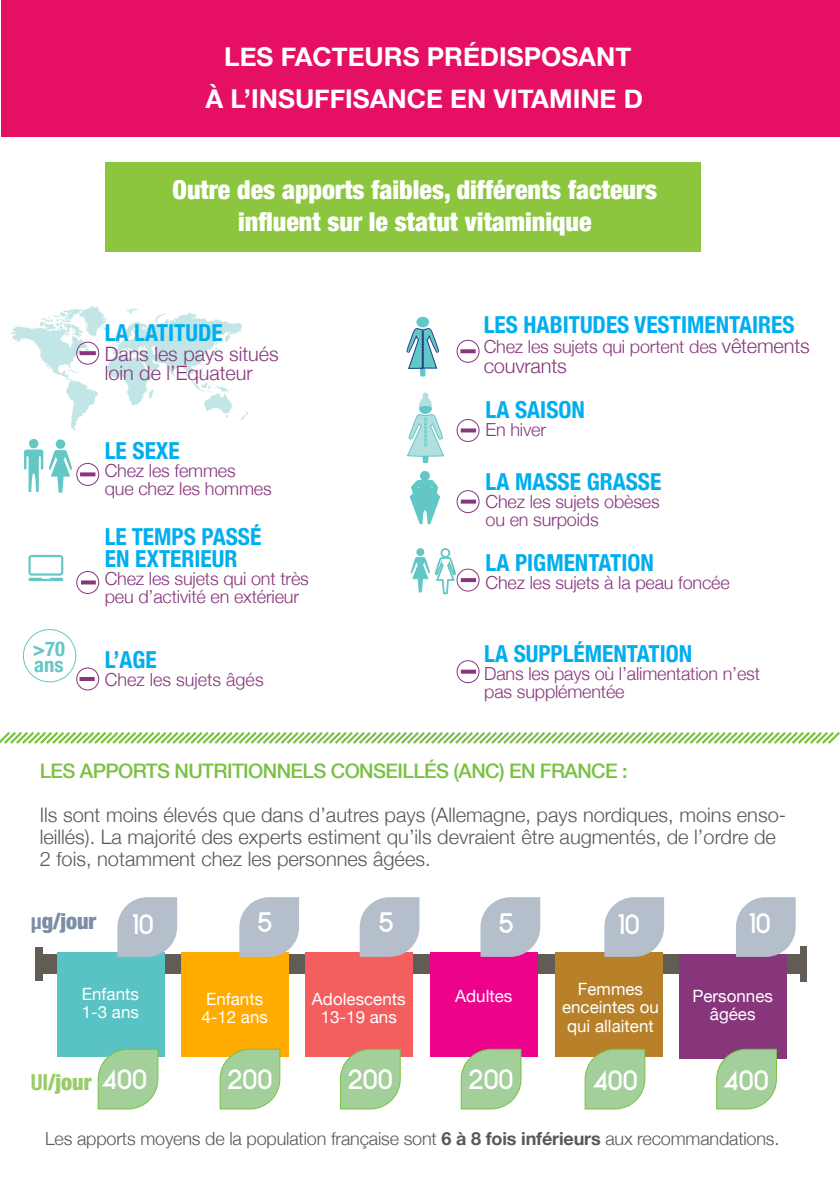
<style>
.page{position:relative;width:840px;height:1191px;background:#fff}
.page>*{position:absolute;margin:0;border:0;box-sizing:border-box;transform-origin:0 0}
.t1{font:700 32px "Alcefun";color:#fff}
.t2{font:900 condensed 26px/32px "Helvetica Neue";color:#fff;text-align:center}
.t3{font:700 26px/41.6px "Helvetica Neue";color:#fff;text-align:center}
.t4{font:700 condensed 23.4px/21.6px "Helvetica Neue";color:#00aeef}
.t5{font:900 condensed 22px "Helvetica Neue";color:#7a8fa5}
.t6{font:900 condensed 22px "Helvetica Neue";color:#97cc67}
.t7{font:700 condensed 20.6px/15.8px "Helvetica Neue";color:#63c7c6}
.t8{font:300 20px/22px "Helvetica Neue";color:#57585a}
.t9{font:500 20px "Helvetica Neue";letter-spacing:-.03em;color:#79c142}
.t10{font:300 20px "Helvetica Neue";letter-spacing:-.01em;color:#87367c}
.t11{font:300 19.8px/19.8px "Helvetica Neue";color:#87367c}
.t12{font:300 18px/18px "Helvetica Neue";letter-spacing:-.01em;color:#87367c}
.t13{font:300 18px "Helvetica Neue";letter-spacing:-.01em;color:#57585a}
.t14{font:17px/18.6px "Helvetica Neue";color:#fff}
.s1{font-size:20px}
.s2{font-weight:700}
</style>
<div class="page">
<div style="left:105px;top:162px;width:595px;height:89px;background:#8bc63e"></div>
<div style="left:1px;top:0;width:838px;height:137px;background:#e50f63"></div>
<svg style="left:11px;top:306px;width:237px;height:124px"></svg>
<div style="left:29px;top:439px;width:9px;height:9px;background:#63c7c6;border-radius:50%"></div>
<svg style="left:24px;top:449px;width:19px;height:43px"></svg>
<div style="left:416px;top:548px;width:8px;height:8px;background:#63c7c6;border-radius:50%"></div>
<div style="left:440px;top:548px;width:10px;height:10px;border:2px solid #63c7c6;border-radius:50%"></div>
<svg style="left:410px;top:556px;width:46px;height:39px"></svg>
<div style="left:56px;top:439px;width:9px;height:10px;background:#63c7c6;border-radius:50%"></div>
<svg style="left:49px;top:450px;width:23px;height:43px"></svg>
<div style="left:420px;top:471px;width:9px;height:10px;background:#63c7c6;border-radius:50%"></div>
<svg style="left:409px;top:480px;width:31px;height:45px"></svg>
<svg style="left:28px;top:555px;width:35px;height:26px"></svg>
<div style="left:416px;top:317px;width:13px;height:10px;background:#63c7c6;border-radius:50%"></div>
<div style="left:419px;top:403px;width:12px;height:11px;background:#63c7c6;border-radius:50%"></div>
<svg style="left:419px;top:392px;width:12px;height:16px"></svg>
<div style="left:39px;top:954px;width:761px;height:19px;background:#615c54"></div>
<div style="left:57px;top:952px;width:108px;height:104px;background:#59c2c4"></div>
<div style="left:181px;top:952px;width:107px;height:104px;background:#ffab00"></div>
<div style="left:305px;top:952px;width:107px;height:104px;background:#f55e5e"></div>
<div style="left:429px;top:952px;width:108px;height:104px;background:#ed028c"></div>
<div style="left:554px;top:952px;width:108px;height:104px;background:#b88029"></div>
<div style="left:678px;top:954px;width:108px;height:104px;background:#87367c"></div>
<svg style="left:0;top:732px;width:839px;height:12px"></svg>
<div style="left:35px;top:947px;width:8px;height:33px;background:#615c54"></div>
<div style="left:800px;top:946px;width:6px;height:35px;background:#615c54"></div>
<div style="left:76px;top:342px;width:23px;height:23px;border:1px solid #87367c;border-radius:50%"></div>
<svg style="left:80px;top:351px;width:16px;height:4px"></svg>
<div style="left:456px;top:340px;width:23px;height:23px;border:1px solid #87367c;border-radius:50%"></div>
<svg style="left:460px;top:349px;width:15px;height:4px"></svg>
<div style="left:456px;top:419px;width:23px;height:23px;border:1px solid #87367c;border-radius:50%"></div>
<svg style="left:460px;top:428px;width:15px;height:4px"></svg>
<div style="left:456px;top:490px;width:23px;height:23px;border:1px solid #87367c;border-radius:50%"></div>
<svg style="left:460px;top:499px;width:15px;height:4px"></svg>
<div style="left:456px;top:568px;width:23px;height:23px;border:1px solid #87367c;border-radius:50%"></div>
<svg style="left:460px;top:578px;width:15px;height:4px"></svg>
<div style="left:456px;top:660px;width:23px;height:23px;border:1px solid #87367c;border-radius:50%"></div>
<svg style="left:460px;top:669px;width:15px;height:4px"></svg>
<div style="left:76px;top:463px;width:23px;height:23px;border:1px solid #87367c;border-radius:50%"></div>
<svg style="left:80px;top:472px;width:15px;height:4px"></svg>
<div style="left:76px;top:571px;width:23px;height:23px;border:1px solid #87367c;border-radius:50%"></div>
<svg style="left:81px;top:580px;width:15px;height:4px"></svg>
<div style="left:76px;top:667px;width:23px;height:23px;border:1px solid #87367c;border-radius:50%"></div>
<hr style="left:79px;top:677px;width:16px;height:4px;background:#87367c">
<svg style="left:97px;top:1048px;width:62px;height:61px;background:#a4d1a0"></svg>
<svg style="left:219px;top:1048px;width:61px;height:61px;background:#acd095"></svg>
<svg style="left:339px;top:1048px;width:62px;height:61px;background:#accc9a"></svg>
<svg style="left:460px;top:1048px;width:61px;height:61px;background:#abc79c"></svg>
<svg style="left:584px;top:1048px;width:61px;height:61px;background:#a8cd97"></svg>
<svg style="left:715px;top:1048px;width:61px;height:61px;background:#a6c99b"></svg>
<svg style="left:117px;top:897px;width:60px;height:60px;background:#bac3ce"></svg>
<svg style="left:239px;top:897px;width:60px;height:60px;background:#bcc3cc"></svg>
<svg style="left:359px;top:897px;width:60px;height:60px;background:#bcc1cd"></svg>
<svg style="left:480px;top:897px;width:60px;height:60px;background:#bdbfcd"></svg>
<svg style="left:604px;top:897px;width:59px;height:60px;background:#bbc1cb"></svg>
<svg style="left:736px;top:897px;width:59px;height:60px;background:#bac1cd"></svg>
<div style="left:23px;top:629px;width:53px;height:53px;border:1px solid #63c7c6;border-radius:50%"></div>
<svg style="left:407px;top:414px;width:37px;height:50px"></svg>
<svg style="left:406px;top:328px;width:33px;height:49px"></svg>
<h2 class="t3" style="left:205px;top:35px;width:439px">LES FACTEURS PRÉDISPOSANT<br>À L’INSUFFISANCE EN VITAMINE D</h2>
<h2 class="t2" style="left:172px;top:173px;width:486px">Outre des apports faibles, différents facteurs influent sur le statut vitaminique</h2>
<p class="t7" style="left:33px;top:640px;width:33px">&gt;70 ans</p>
<p class="t4" style="left:105px;top:321px;width:119px">LA LATITUDE</p>
<p class="t11" style="left:105px;top:343px;width:175px">Dans les pays situés loin de l’Equateur</p>
<p class="t4" style="left:105px;top:439px;width:76px">LE SEXE</p>
<p class="t12" style="left:105px;top:461px;width:168px">Chez les femmes<br>que chez les hommes</p>
<p class="t4" style="left:105px;top:526px;width:158px">LE TEMPS PASSÉ<br>EN EXTERIEUR</p>
<p class="t12" style="left:105px;top:569px;width:205px">Chez les sujets qui ont très peu d’activité en extérieur</p>
<p class="t4" style="left:105px;top:649px;width:54px">L’AGE</p>
<p class="t12" style="left:105px;top:670px;width:160px">Chez les sujets âgés</p>
<p class="t4" style="left:483px;top:314px;width:312px">LES HABITUDES VESTIMENTAIRES</p>
<p class="t12" style="left:483px;top:337px;width:327px">Chez les sujets qui portent des <span class="s1">vêtements</span></p>
<p class="t10" style="left:483px;top:354px;width:84px">couvrants</p>
<p class="t4" style="left:485px;top:398px;width:101px">LA SAISON</p>
<p class="t12" style="left:485px;top:420px;width:62px">En hiver</p>
<p class="t4" style="left:485px;top:470px;width:177px">LA MASSE GRASSE</p>
<p class="t12" style="left:485px;top:492px;width:175px">Chez les sujets obèses ou en surpoids</p>
<p class="t4" style="left:485px;top:551px;width:170px">LA PIGMENTATION</p>
<p class="t12" style="left:485px;top:573px;width:245px">Chez les sujets à la peau foncée</p>
<p class="t4" style="left:484px;top:642px;width:209px">LA SUPPLÉMENTATION</p>
<p class="t12" style="left:484px;top:664px;width:277px">Dans les pays où l’alimentation n’est pas supplémentée</p>
<p class="t9" style="left:40px;top:758px;width:589px">LES APPORTS NUTRITIONNELS CONSEILLÉS (ANC) EN FRANCE :</p>
<p class="t8" style="left:40px;top:803px;width:747px">Ils sont moins élevés que dans d’autres pays (Allemagne, pays nordiques, moins enso&shy;leillés). La majorité des experts estiment qu’ils devraient être augmentés, de l’ordre de<br>2 fois, notamment chez les personnes âgées.</p>
<p class="t5" style="left:31px;top:907px;width:67px"><span class="s2">µ</span>g/jour</p>
<h1 class="t1" style="left:132px;top:906px;width:23px">10</h1>
<h1 class="t1" style="left:257px;top:904px;width:17px">5</h1>
<h1 class="t1" style="left:378px;top:904px;width:17px">5</h1>
<h1 class="t1" style="left:498px;top:905px;width:17px">5</h1>
<h1 class="t1" style="left:618px;top:906px;width:23px">10</h1>
<h1 class="t1" style="left:748px;top:905px;width:23px">10</h1>
<p class="t14" style="left:201px;top:989px;width:68px">Enfants<br>4-12 ans</p>
<p class="t14" style="left:561px;top:979px;width:98px;text-align:center">Femmes enceintes ou qui allaitent</p>
<p class="t14" style="left:692px;top:986px;width:82px;text-align:center">Personnes âgées</p>
<p class="t14" style="left:82px;top:984px;width:59px">Enfants<br>1-3 ans</p>
<p class="t14" style="left:312px;top:989px;width:95px">Adolescents</p>
<p class="t14" style="left:455px;top:986px;width:59px">Adultes</p>
<p class="t14" style="left:320px;top:1007px;width:77px">13-19 ans</p>
<h1 class="t1" style="left:101px;top:1060px;width:47px">400</h1>
<h1 class="t1" style="left:227px;top:1060px;width:46px">200</h1>
<h1 class="t1" style="left:347px;top:1060px;width:46px">200</h1>
<h1 class="t1" style="left:468px;top:1060px;width:46px">200</h1>
<h1 class="t1" style="left:591px;top:1062px;width:47px">400</h1>
<h1 class="t1" style="left:722px;top:1062px;width:47px">400</h1>
<p class="t6" style="left:31px;top:1068px;width:62px"><span class="s2">UI</span>/jour</p>
<p class="t13" style="left:45px;top:1127px;width:735px">Les apports moyens de la population française sont <span class="s2">6 à 8 fois inférieurs</span> aux recommandations.</p>
</div>
